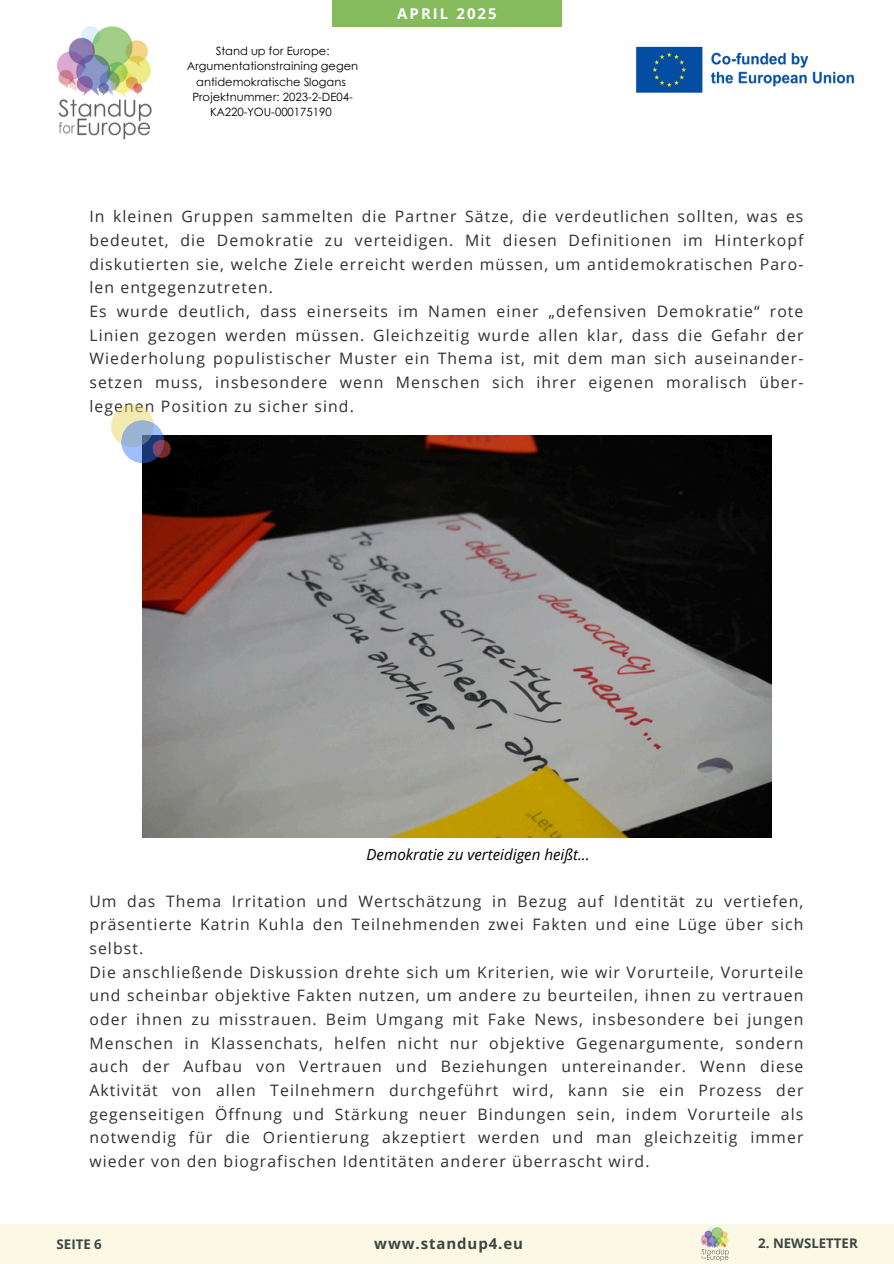
<style>
.page{position:relative;width:894px;height:1264px;background:#fff}
.page>*{position:absolute;margin:0;border:0;box-sizing:border-box;transform-origin:0 0}
.t1{font:15.75px/23.7px "Open Sans";letter-spacing:.07em;color:#302f34}
.t2{font:italic 15.15px "Open Sans";color:#000}
.t3{font:700 15px "Open Sans";letter-spacing:.06em;color:#3c4640}
.t4{font:700 14.85px "Open Sans";letter-spacing:.14em;color:#fff}
.t5{font:700 13.2px "Open Sans";color:#3c4640}
.t6{font:11.4px/15.1px "Century Gothic";color:#000;text-align:center}
</style>
<div class="page">
<div style="left:0;top:1224px;width:893px;height:39px;background:#fbf8e6"></div>
<div style="left:332px;top:0;width:229px;height:27px;background:#86bb5d"></div>
<img style="left:635px;top:46px;width:220px;height:47px">
<img style="left:57px;top:27px;width:95px;height:113px">
<img style="left:701px;top:1227px;width:28px;height:33px">
<img style="left:143px;top:435px;width:628px;height:402px">
<svg style="left:111px;top:404px;width:61px;height:61px"></svg>
<p class="t6" style="left:187px;top:43px;width:172px">Stand up for Europe:<br>Argumentationstraining gegen antidemokratische Slogans</p>
<h3 class="t6" style="left:192px;top:88px;width:162px">Projektnummer: 2023-2-DE04-<br>KA220-YOU-000175190</h3>
<p class="t4" style="left:397px;top:3px;width:101px">APRIL 2025</p>
<h3 class="t1" style="left:89px;top:204px;width:715px">In kleinen Gruppen sammelten die Partner Sätze, die verdeutlichen sollten, was es bedeutet, die Demokratie zu verteidigen. Mit diesen Definitionen im Hinterkopf diskutierten sie, welche Ziele erreicht werden müssen, um antidemokratischen Paro&shy;len entgegenzutreten.<br>Es wurde deutlich, dass einerseits im Namen einer „defensiven Demokratie“ rote Linien gezogen werden müssen. Gleichzeitig wurde allen klar, dass die Gefahr der Wiederholung populistischer Muster ein Thema ist, mit dem man sich auseinander&shy;setzen muss, insbesondere wenn Menschen sich ihrer eigenen moralisch über&shy;legenen Position zu sicher sind.</h3>
<p class="t2" style="left:366px;top:843px;width:224px">Demokratie zu verteidigen heißt...</p>
<h3 class="t1" style="left:89px;top:888px;width:715px">Um das Thema Irritation und Wertschätzung in Bezug auf Identität zu vertiefen, präsentierte Katrin Kuhla den Teilnehmenden zwei Fakten und eine Lüge über sich selbst.<br>Die anschließende Diskussion drehte sich um Kriterien, wie wir Vorurteile, Vorurteile und scheinbar objektive Fakten nutzen, um andere zu beurteilen, ihnen zu vertrauen oder ihnen zu misstrauen. Beim Umgang mit Fake News, insbesondere bei jungen Menschen in Klassenchats, helfen nicht nur objektive Gegenargumente, sondern auch der Aufbau von Vertrauen und Beziehungen untereinander. Wenn diese Aktivität von allen Teilnehmern durchgeführt wird, kann sie ein Prozess der gegenseitigen Öffnung und Stärkung neuer Bindungen sein, indem Vorurteile als notwendig für die Orientierung akzeptiert werden und man gleichzeitig immer wieder von den biografischen Identitäten anderer überrascht wird.</h3>
<p class="t3" style="left:374px;top:1233px;width:150px">www.standup4.eu</p>
<p class="t5" style="left:57px;top:1234px;width:47px">SEITE 6</p>
<h1 class="t5" style="left:758px;top:1233px;width:101px">2. NEWSLETTER</h1>
</div>
